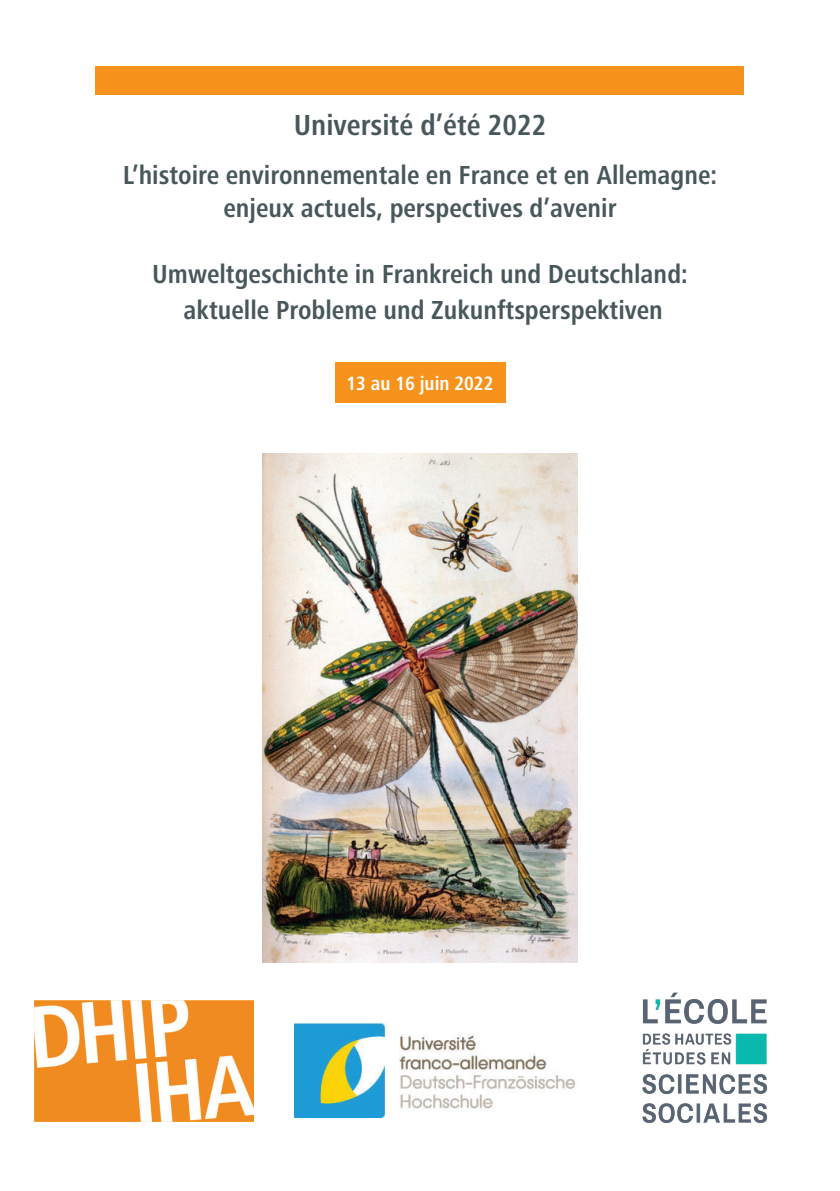
<style>
.page{position:relative;width:840px;height:1191px;background:#fff}
.page>*{position:absolute;margin:0;border:0;box-sizing:border-box;transform-origin:0 0}
.t1{font:700 condensed 30px "Frutiger Next Pro";color:#48575a}
.t2{font:700 condensed 27px/33.6px "Frutiger Next Pro";color:#48575a;text-align:center}
.t3{font:700 condensed 20px "Frutiger Next Pro";color:#fff}
</style>
<div class="page">
<div style="left:96px;top:66px;width:647px;height:29px;background:#f7931d"></div>
<div style="left:334px;top:362px;width:171px;height:41px;background:#f7931d"></div>
<img style="left:34px;top:1000px;width:219px;height:121px">
<img style="left:294px;top:1022px;width:281px;height:95px">
<img style="left:642px;top:992px;width:126px;height:132px">
<img style="left:262px;top:453px;width:315px;height:510px">
<p class="t1" style="left:293px;top:108px;width:254px">Université d’été 2022</p>
<p class="t2" style="left:123px;top:158px;width:595px">L’histoire environnementale en France et en Allemagne: enjeux actuels, perspectives d’avenir</p>
<p class="t2" style="left:152px;top:256px;width:537px;line-height:36px">Umweltgeschichte in Frankreich und Deutschland: aktuelle Probleme und Zukunftsperspektiven</p>
<p class="t3" style="left:346px;top:372px;width:148px">13 au 16 juin 2022</p>
</div>
